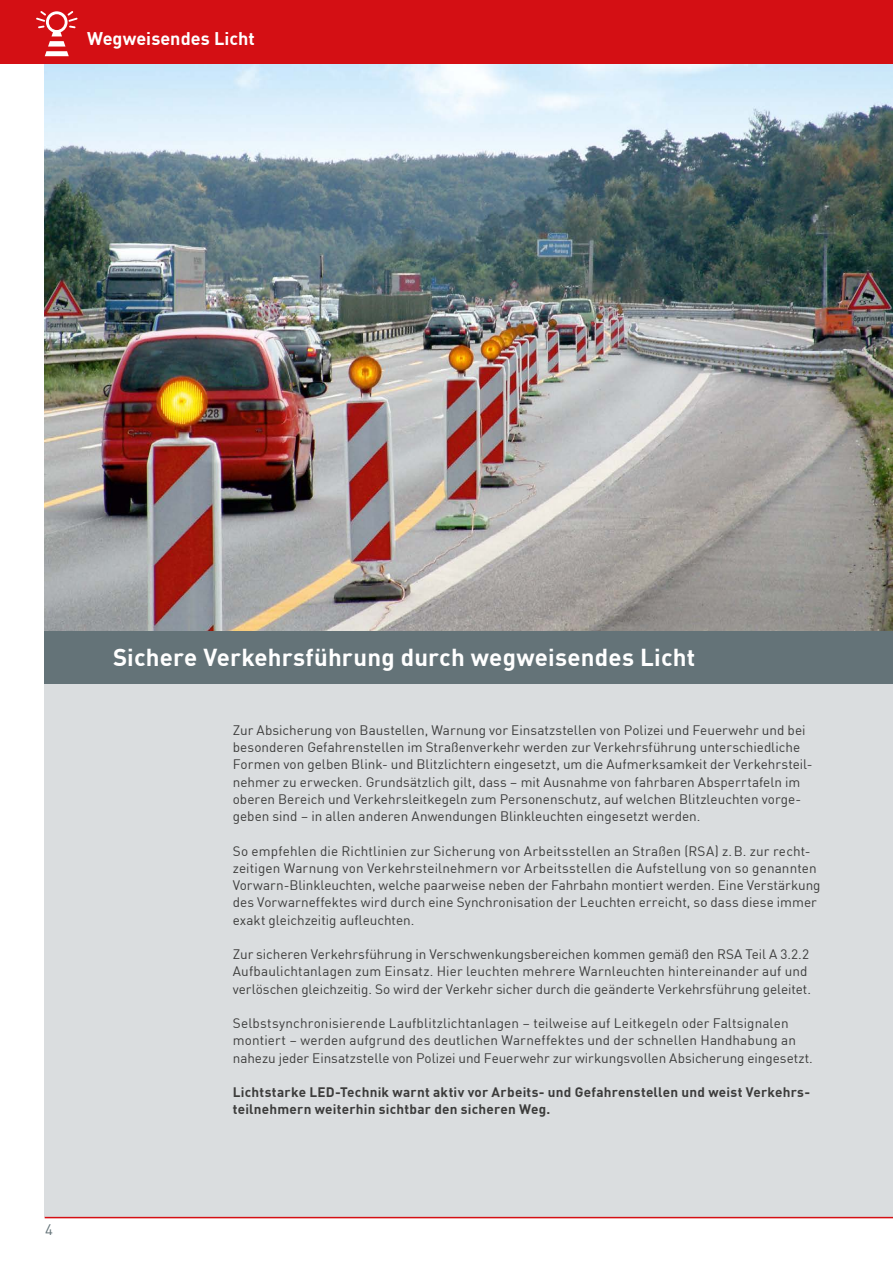
<style>
.page{position:relative;width:893px;height:1263px;background:#fff}
.page>*{position:absolute;margin:0;border:0;box-sizing:border-box;transform-origin:0 0}
.t1{font:700 24px "DIN Pro";letter-spacing:.005em;color:#fff}
.t2{font:700 18px "DIN Pro";color:#fff}
.t3{font:15px "DIN Pro";color:#647378}
.t4{font:13.5px/17.2px "DIN Pro";color:#3c3c3b}
.t5{font:700 13.5px/17.2px "DIN Pro";letter-spacing:.02em;color:#3c3c3b}
</style>
<div class="page">
<div style="left:45px;top:631px;width:848px;height:586px;background:#dadddf"></div>
<img style="left:45px;top:64px;width:848px;height:567px">
<div style="left:45px;top:631px;width:848px;height:52px;background:#647378"></div>
<div style="left:0;top:0;width:893px;height:64px;background:#d40f14"></div>
<svg style="left:36px;top:11px;width:41px;height:45px"></svg>
<hr style="left:45px;top:1217px;width:848px;height:1px;background:#d40f14">
<h2 class="t2" style="left:87px;top:24px;width:169px">Wegweisendes Licht</h2>
<p class="t3" style="left:45px;top:1218px;width:9px">4</p>
<h1 class="t1" style="left:113px;top:638px;width:584px">Sichere Verkehrsführung durch wegweisendes Licht</h1>
<p class="t4" style="left:233px;top:720px;width:581px">Zur Absicherung von Baustellen, Warnung vor Einsatzstellen von Polizei und Feuerwehr und bei besonderen Gefahrenstellen im Straßenverkehr werden zur Verkehrsführung unterschiedliche Formen von gelben Blink- und Blitzlichtern eingesetzt, um die Aufmerksamkeit der Verkehrsteil&shy;nehmer zu erwecken. Grundsätzlich gilt, dass – mit Ausnahme von fahrbaren Absperrtafeln im oberen Bereich und Verkehrsleitkegeln zum Personenschutz, auf welchen Blitzleuchten vorge&shy;geben sind – in allen anderen Anwendungen Blinkleuchten eingesetzt werden.</p>
<p class="t4" style="left:233px;top:841px;width:589px">So empfehlen die Richtlinien zur Sicherung von Arbeitsstellen an Straßen (RSA) z.B. zur recht&shy;zeitigen Warnung von Verkehrsteilnehmern vor Arbeitsstellen die Aufstellung von so genannten Vorwarn-Blinkleuchten, welche paarweise neben der Fahrbahn montiert werden. Eine Verstärkung des Vorwarneffektes wird durch eine Synchronisation der Leuchten erreicht, so dass diese immer exakt gleichzeitig aufleuchten.</p>
<p class="t4" style="left:233px;top:945px;width:580px">Zur sicheren Verkehrsführung in Verschwenkungsbereichen kommen gemäß den RSA Teil A 3.2.2<br>Aufbaulichtanlagen zum Einsatz. Hier leuchten mehrere Warnleuchten hintereinander auf und verlöschen gleichzeitig. So wird der Verkehr sicher durch die geänderte Verkehrsführung geleitet.</p>
<p class="t4" style="left:233px;top:1014px;width:582px">Selbstsynchronisierende Laufblitzlichtanlagen – teilweise auf Leitkegeln oder Faltsignalen montiert – werden aufgrund des deutlichen Warneffektes und der schnellen Handhabung an nahezu jeder Einsatzstelle von Polizei und Feuerwehr zur wirkungsvollen Absicherung eingesetzt.</p>
<p class="t5" style="left:233px;top:1083px;width:579px">Lichtstarke LED-Technik warnt aktiv vor Arbeits- und Gefahrenstellen und weist Verkehrs&shy;teilnehmern weiterhin sichtbar den sicheren Weg.</p>
</div>
